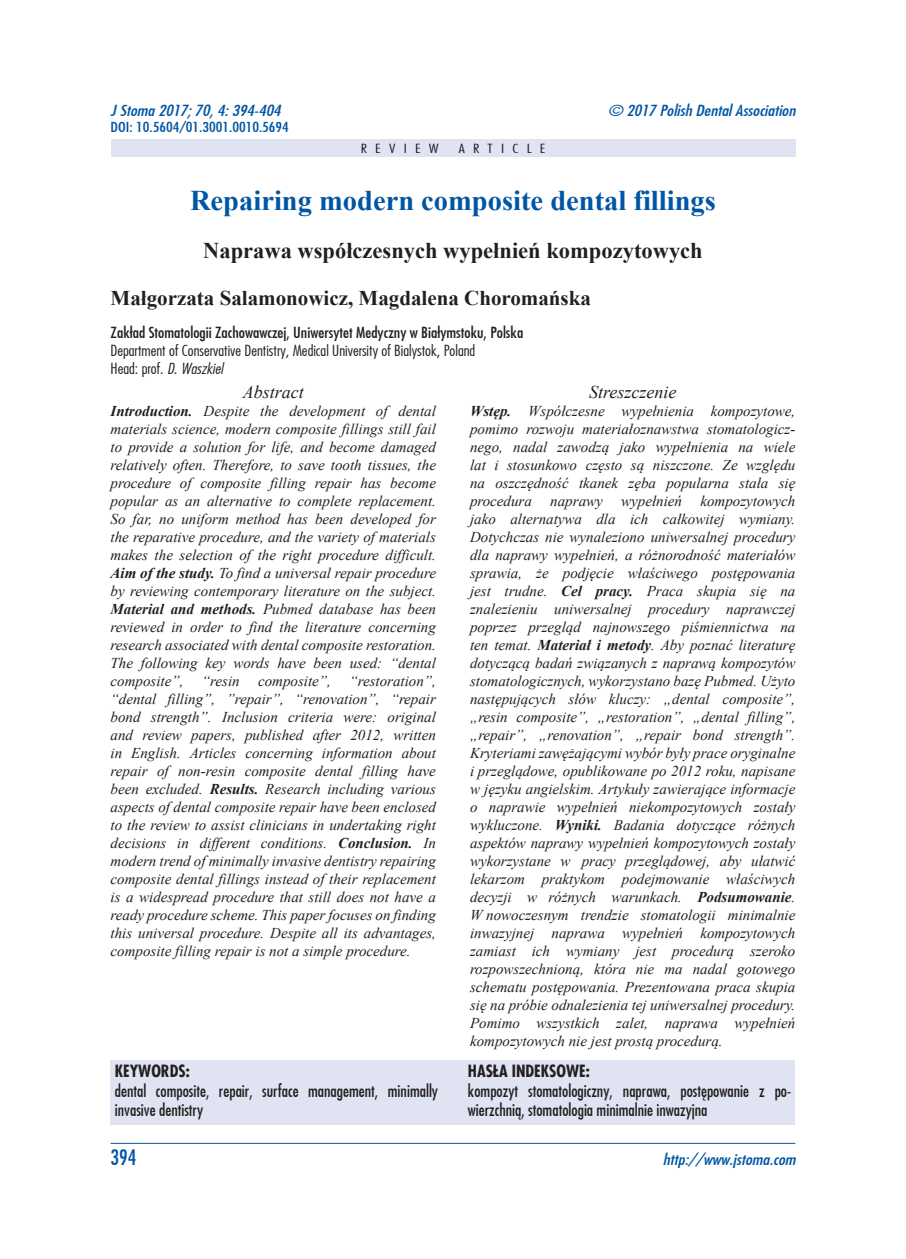
<style>
.page{position:relative;width:906px;height:1259px;background:#fff}
.page>*{position:absolute;margin:0;border:0;box-sizing:border-box;transform-origin:0 0}
.t1{font:700 28.5px "Times New Roman";color:#0155a5}
.t2{font:700 22.5px "Times New Roman";color:#231f20}
.t3{font:700 21px "Times New Roman";color:#231f20}
.t4{font:21px "Fujiyama";color:#0155a5}
.t5{font:italic 18px "Times New Roman";color:#231f20}
.t6{font:16.5px/19.5px "Fujiyama";color:#231f20}
.t7{font:700 16.5px "Fujiyama";color:#231f20}
.t8{font:italic 15px/18px "Times New Roman";color:#231f20;text-align:justify}
.t9{font:300 15px/18px "Fujiyama";color:#231f20;scale:1.1 1}
.t10{font:italic 15px "Fujiyama";color:#0155a5;scale:1.2 1}
.t11{font:15px "Fujiyama";color:#231f20;scale:1.1 1}
.t12{font:13.5px "Fujiyama";color:#0155a5;scale:1.2 1}
.t13{font:300 12.3px "Fujiyama";letter-spacing:.5em;color:#231f20;scale:1.33 1}
.s1{font-style:italic}
.s2{font-weight:700}
</style>
<div class="page">
<hr style="left:111px;top:1143px;width:684px;height:1px;background:#0155a5">
<div style="left:111px;top:140px;width:684px;height:17px;background:#e0e4f2"></div>
<div style="left:111px;top:1060px;width:684px;height:64px;background:#e0e4f2"></div>
<p class="t10" style="left:111px;top:100px;width:143px">J Stoma 2017; 70, 4: 394-404</p>
<p class="t10" style="left:608px;top:100px;width:157px">© 2017 Polish Dental Association</p>
<p class="t12" style="left:111px;top:118px;width:150px">DOI: 10.5604/01.3001.0010.5694</p>
<p class="t13" style="left:361px;top:140px;width:60px">REVIEW</p>
<p class="t13" style="left:459px;top:140px;width:67px">ARTICLE</p>
<h1 class="t1" style="left:190px;top:180px;width:527px">Repairing modern composite dental fillings</h1>
<h2 class="t2" style="left:203px;top:234px;width:501px">Naprawa współczesnych wypełnień kompozytowych</h2>
<h3 class="t3" style="left:111px;top:283px;width:482px">Małgorzata Salamonowicz, Magdalena Choromańska</h3>
<p class="t11" style="left:111px;top:322px;width:377px">Zakład Stomatologii Zachowawczej, Uniwersytet Medyczny w Białymstoku, Polska</p>
<p class="t9" style="left:111px;top:341px;width:333px">Department of Conservative Dentistry, Medical University of Bialystok, Poland<br>Head: prof. <span class="s1">D. Waszkiel</span></p>
<p class="t5" style="left:243px;top:380px;width:63px">Abstract</p>
<p class="t8" style="left:111px;top:402px;width:327px"><span class="s2">Introduction.</span> Despite the development of dental materials science, modern composite fillings still fail to provide a solution for life, and become damaged relatively often. Therefore, to save tooth tissues, the procedure of composite filling repair has become popular as an alternative to complete replacement.<br>So far, no uniform method has been developed for the reparative procedure, and the variety of materials makes the selection of the right procedure difficult.<br><span class="s2">Aim of the study.</span> To find a universal repair procedure by reviewing contemporary literature on the subject.<br><span class="s2">Material and methods.</span> Pubmed database has been reviewed in order to find the literature concerning research associated with dental composite restoration.<br>The following key words have been used: “dental composite”, “resin composite”, “restoration”, “dental filling”, ”repair”, “renovation”, “repair bond strength”. Inclusion criteria were: original and review papers, published after 2012, written in English. Articles concerning information about repair of non-resin composite dental filling have been excluded. <span class="s2">Results.</span> Research including various aspects of dental composite repair have been enclosed to the review to assist clinicians in undertaking right decisions in different conditions. <span class="s2">Conclusion.</span> In modern trend of minimally invasive dentistry repairing composite dental fillings instead of their replacement is a widespread procedure that still does not have a ready procedure scheme. This paper focuses on finding this universal procedure. Despite all its advantages, composite filling repair is not a simple procedure.</p>
<p class="t5" style="left:589px;top:380px;width:89px">Streszczenie</p>
<p class="t8" style="left:470px;top:402px;width:327px"><span class="s2">Wstęp.</span> Współczesne wypełnienia kompozytowe, pomimo rozwoju materiałoznawstwa stomatologicz&shy;nego, nadal zawodzą jako wypełnienia na wiele lat i stosunkowo często są niszczone. Ze względu na oszczędność tkanek zęba popularna stała się procedura naprawy wypełnień kompozytowych jako alternatywa dla ich całkowitej wymiany.<br>Dotychczas nie wynaleziono uniwersalnej procedury dla naprawy wypełnień, a różnorodność materiałów sprawia, że podjęcie właściwego postępowania jest trudne. <span class="s2">Cel pracy.</span> Praca skupia się na znalezieniu uniwersalnej procedury naprawczej poprzez przegląd najnowszego piśmiennictwa na ten temat. <span class="s2">Materiał i metody</span>. Aby poznać literaturę dotyczącą badań związanych z naprawą kompozytów stomatologicznych, wykorzystano bazę Pubmed. Użyto następujących słów kluczy: „dental composite”, „resin composite”, „restoration”, „dental filling”, „repair”, „renovation”, „repair bond strength”.<br>Kryteriami zawężającymi wybór były prace oryginalne i przeglądowe, opublikowane po 2012 roku, napisane w języku angielskim. Artykuły zawierające informacje o naprawie wypełnień niekompozytowych zostały wykluczone. <span class="s2">Wyniki.</span> Badania dotyczące różnych aspektów naprawy wypełnień kompozytowych zostały wykorzystane w pracy przeglądowej, aby ułatwić lekarzom praktykom podejmowanie właściwych decyzji w różnych warunkach. <span class="s2">Podsumowanie</span>.<br>W nowoczesnym trendzie stomatologii minimalnie inwazyjnej naprawa wypełnień kompozytowych zamiast ich wymiany jest procedurą szeroko rozpowszechnioną, która nie ma nadal gotowego schematu postępowania. Prezentowana praca skupia się na próbie odnalezienia tej uniwersalnej procedury.<br>Pomimo wszystkich zalet, naprawa wypełnień kompozytowych nie jest prostą procedurą.</p>
<p class="t7" style="left:115px;top:1060px;width:76px">KEYWORDS:</p>
<p class="t6" style="left:115px;top:1080px;width:325px">dental composite, repair, surface management, minimally invasive dentistry</p>
<p class="t7" style="left:468px;top:1060px;width:123px">HASŁA INDEKSOWE:</p>
<p class="t6" style="left:468px;top:1080px;width:325px">kompozyt stomatologiczny, naprawa, postępowanie z po&shy;wierzchnią, stomatologia minimalnie inwazyjna</p>
<h3 class="t4" style="left:111px;top:1143px;width:27px">394</h3>
<p class="t10" style="left:663px;top:1149px;width:112px">http://www.jstoma.com</p>
</div>
